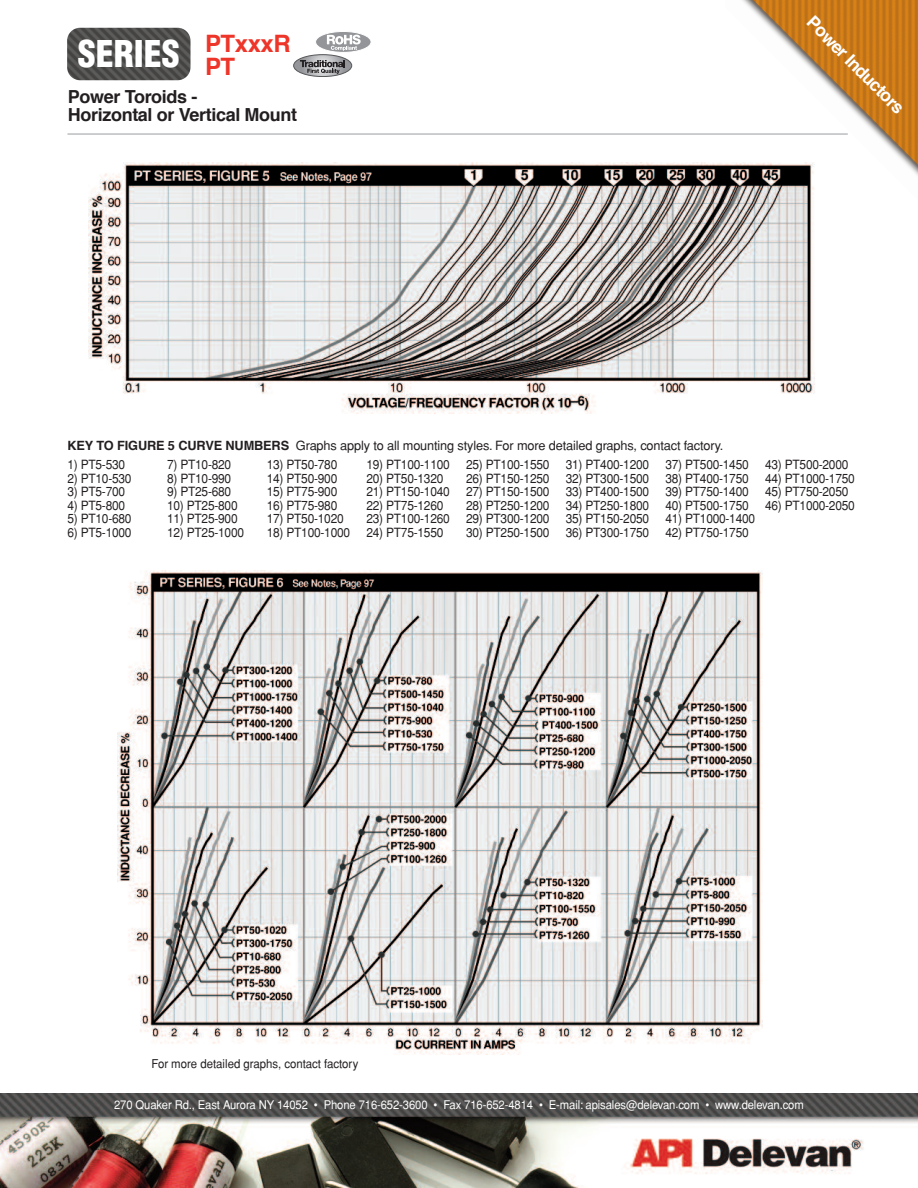
<style>
.page{position:relative;width:918px;height:1188px;background:#fff}
.page>*{position:absolute;margin:0;border:0;box-sizing:border-box;transform-origin:0 0}
.t1{font:900 condensed 36px "Helvetica";color:#fff}
.t2{font:700 24px "Helvetica";color:#ee3529}
.t3{font:700 18px/18px "Helvetica";letter-spacing:-.02em;color:#231f20}
.t4{font:700 17.55px "Helvetica";color:#fff}
.t5{font:12.75px "Helvetica";letter-spacing:-.02em;color:#231f20;scale:.94 1}
.t6{font:12.75px "Helvetica";letter-spacing:-.02em;color:#231f20}
.t7{font:12.15px "Helvetica";color:#231f20;scale:.94 1}
.t8{font:12px "Helvetica";letter-spacing:-.01em;color:#fff;scale:.94 1}
.s1{font-weight:700}
</style>
<div class="page">
<img style="left:732px;top:0;width:186px;height:176px">
<img style="left:0;top:1093px;width:918px;height:95px">
<hr style="left:68px;top:133px;width:780px;height:2px;background:#bcbdc0">
<img style="left:67px;top:28px;width:124px;height:52px;border-radius:13px">
<svg style="left:316px;top:31px;width:55px;height:21px"></svg>
<div style="left:315px;top:31px;width:56px;height:22px;border:1px solid #fff;border-radius:50%"></div>
<svg style="left:327px;top:35px;width:34px;height:16px"></svg>
<svg style="left:294px;top:55px;width:58px;height:22px"></svg>
<div style="left:293px;top:54px;width:59px;height:23px;border:1px solid #57585a;border-radius:50%"></div>
<svg style="left:300px;top:60px;width:45px;height:14px"></svg>
<img style="left:117px;top:571px;width:645px;height:483px">
<img style="left:88px;top:163px;width:736px;height:250px">
<h1 class="t1" style="left:78px;top:34px;width:214px">SERIES <sup>PTxxxR</sup></h1>
<h2 class="t2" style="left:205px;top:56px;width:32px">PT</h2>
<h3 class="t3" style="left:68px;top:89px;width:231px">Power Toroids -<br>Horizontal or Vertical Mount</h3>
<h3 class="t4" style="left:815px;top:14px;width:131px;rotate:45deg">Power Inductors</h3>
<p class="t6" style="left:67px;top:438px;width:658px"><span class="s1">KEY TO FIGURE 5 CURVE NUMBERS</span> Graphs apply to all mounting styles. For more detailed graphs, contact factory.</p>
<p class="t5" style="left:67px;top:458px;width:63px">1) PT5-530</p>
<p class="t5" style="left:67px;top:471px;width:70px">2) PT10-530</p>
<p class="t5" style="left:67px;top:485px;width:63px">3) PT5-700</p>
<p class="t5" style="left:67px;top:498px;width:63px">4) PT5-800</p>
<p class="t5" style="left:67px;top:512px;width:70px">5) PT10-680</p>
<p class="t5" style="left:67px;top:525px;width:70px">6) PT5-1000</p>
<p class="t5" style="left:167px;top:458px;width:70px">7) PT10-820</p>
<p class="t5" style="left:167px;top:471px;width:70px">8) PT10-990</p>
<p class="t5" style="left:167px;top:485px;width:70px">9) PT25-680</p>
<p class="t5" style="left:167px;top:498px;width:77px">10) PT25-800</p>
<p class="t5" style="left:167px;top:512px;width:77px">11) PT25-900</p>
<p class="t5" style="left:167px;top:525px;width:83px">12) PT25-1000</p>
<p class="t5" style="left:267px;top:458px;width:77px">13) PT50-780</p>
<p class="t5" style="left:267px;top:471px;width:77px">14) PT50-900</p>
<p class="t5" style="left:267px;top:485px;width:77px">15) PT75-900</p>
<p class="t5" style="left:267px;top:498px;width:77px">16) PT75-980</p>
<p class="t5" style="left:267px;top:512px;width:83px">17) PT50-1020</p>
<p class="t5" style="left:267px;top:525px;width:90px">18) PT100-1000</p>
<p class="t5" style="left:366px;top:458px;width:90px">19) PT100-1100</p>
<p class="t5" style="left:366px;top:471px;width:83px">20) PT50-1320</p>
<p class="t5" style="left:366px;top:485px;width:90px">21) PT150-1040</p>
<p class="t5" style="left:366px;top:498px;width:83px">22) PT75-1260</p>
<p class="t5" style="left:366px;top:512px;width:90px">23) PT100-1260</p>
<p class="t5" style="left:366px;top:525px;width:83px">24) PT75-1550</p>
<p class="t5" style="left:466px;top:458px;width:90px">25) PT100-1550</p>
<p class="t5" style="left:466px;top:471px;width:90px">26) PT150-1250</p>
<p class="t5" style="left:466px;top:485px;width:90px">27) PT150-1500</p>
<p class="t5" style="left:466px;top:498px;width:90px">28) PT250-1200</p>
<p class="t5" style="left:466px;top:512px;width:90px">29) PT300-1200</p>
<p class="t5" style="left:466px;top:525px;width:90px">30) PT250-1500</p>
<p class="t5" style="left:566px;top:458px;width:90px">31) PT400-1200</p>
<p class="t5" style="left:566px;top:471px;width:90px">32) PT300-1500</p>
<p class="t5" style="left:566px;top:485px;width:90px">33) PT400-1500</p>
<p class="t5" style="left:566px;top:498px;width:90px">34) PT250-1800</p>
<p class="t5" style="left:566px;top:512px;width:90px">35) PT150-2050</p>
<p class="t5" style="left:566px;top:525px;width:90px">36) PT300-1750</p>
<p class="t5" style="left:665px;top:458px;width:90px">37) PT500-1450</p>
<p class="t5" style="left:665px;top:471px;width:90px">38) PT400-1750</p>
<p class="t5" style="left:665px;top:485px;width:90px">39) PT750-1400</p>
<p class="t5" style="left:665px;top:498px;width:90px">40) PT500-1750</p>
<p class="t5" style="left:665px;top:512px;width:97px">41) PT1000-1400</p>
<p class="t5" style="left:665px;top:525px;width:90px">42) PT750-1750</p>
<p class="t5" style="left:765px;top:458px;width:90px">43) PT500-2000</p>
<p class="t5" style="left:765px;top:471px;width:97px">44) PT1000-1750</p>
<p class="t5" style="left:765px;top:485px;width:90px">45) PT750-2050</p>
<p class="t5" style="left:765px;top:498px;width:97px">46) PT1000-2050</p>
<p class="t7" style="left:151px;top:1056px;width:222px">For more detailed graphs, contact factory</p>
<p class="t8" style="left:114px;top:1098px;width:735px">270 Quaker Rd., East Aurora NY 14052 • Phone 716-652-3600 • Fax 716-652-4814 • E-mail: apisales@delevan.com • www.delevan.com</p>
</div>
